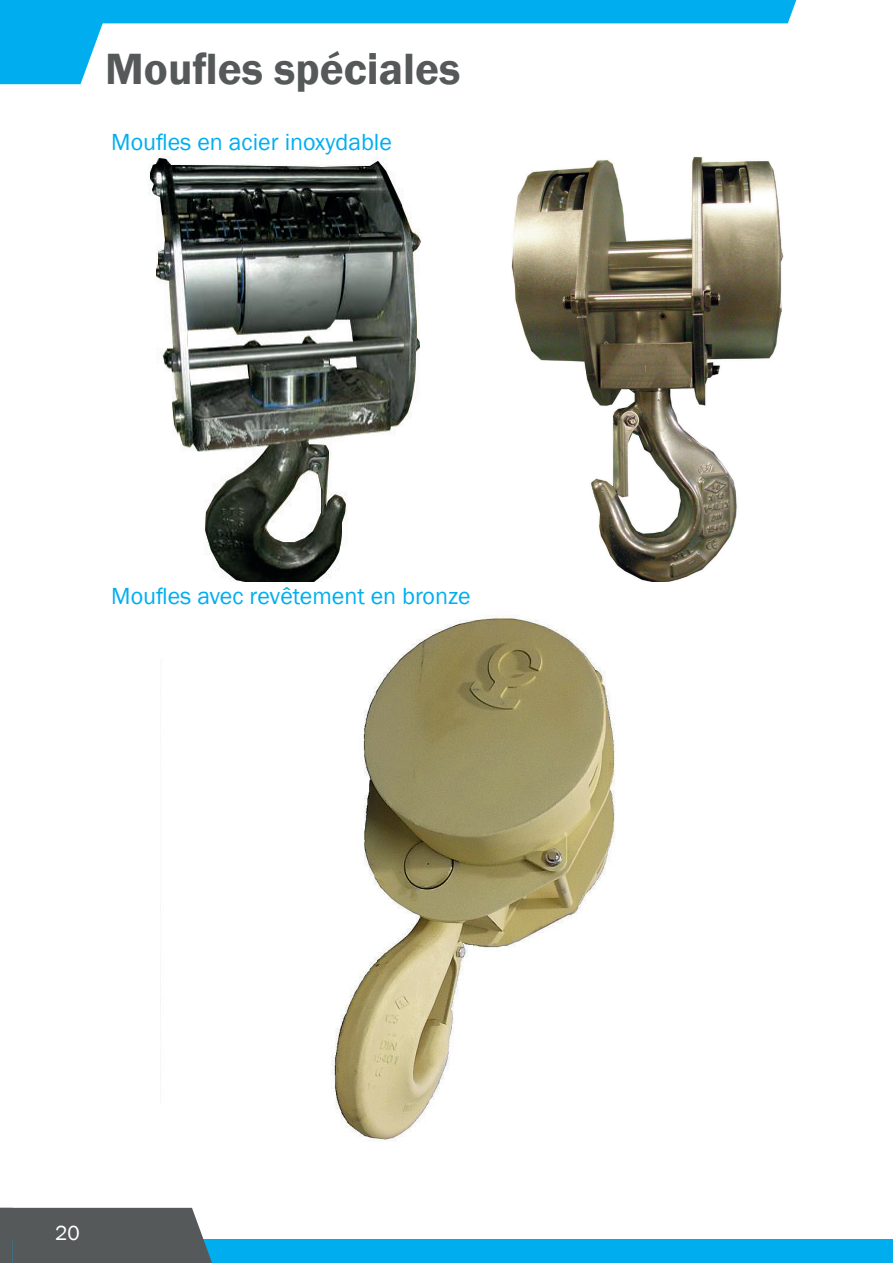
<style>
.page{position:relative;width:893px;height:1263px;background:#fff}
.page>*{position:absolute;margin:0;border:0;box-sizing:border-box;transform-origin:0 0}
.t1{font:600 45px "Franklin Gothic";color:#55595a}
.t2{font:24px "Franklin Gothic";color:#00aeef}
.t3{font:21px "Franklin Gothic";color:#fff}
</style>
<div class="page">
<svg style="left:0;top:0;width:797px;height:84px"></svg>
<img style="left:149px;top:157px;width:273px;height:424px">
<img style="left:512px;top:157px;width:272px;height:424px">
<img style="left:331px;top:615px;width:284px;height:526px">
<div style="left:0;top:1239px;width:893px;height:24px;background:#00aeef"></div>
<div style="left:13px;top:1208px;width:199px;height:55px;background:#55595a"></div>
<div style="left:0;top:1208px;width:13px;height:55px;background:#55595a"></div>
<h1 class="t1" style="left:105px;top:41px;width:357px">Moufles spéciales</h1>
<p class="t2" style="left:111px;top:127px;width:282px">Moufles en acier inoxydable</p>
<p class="t2" style="left:111px;top:581px;width:361px">Moufles avec revêtement en bronze</p>
<p class="t3" style="left:55px;top:1219px;width:26px">20</p>
</div>
